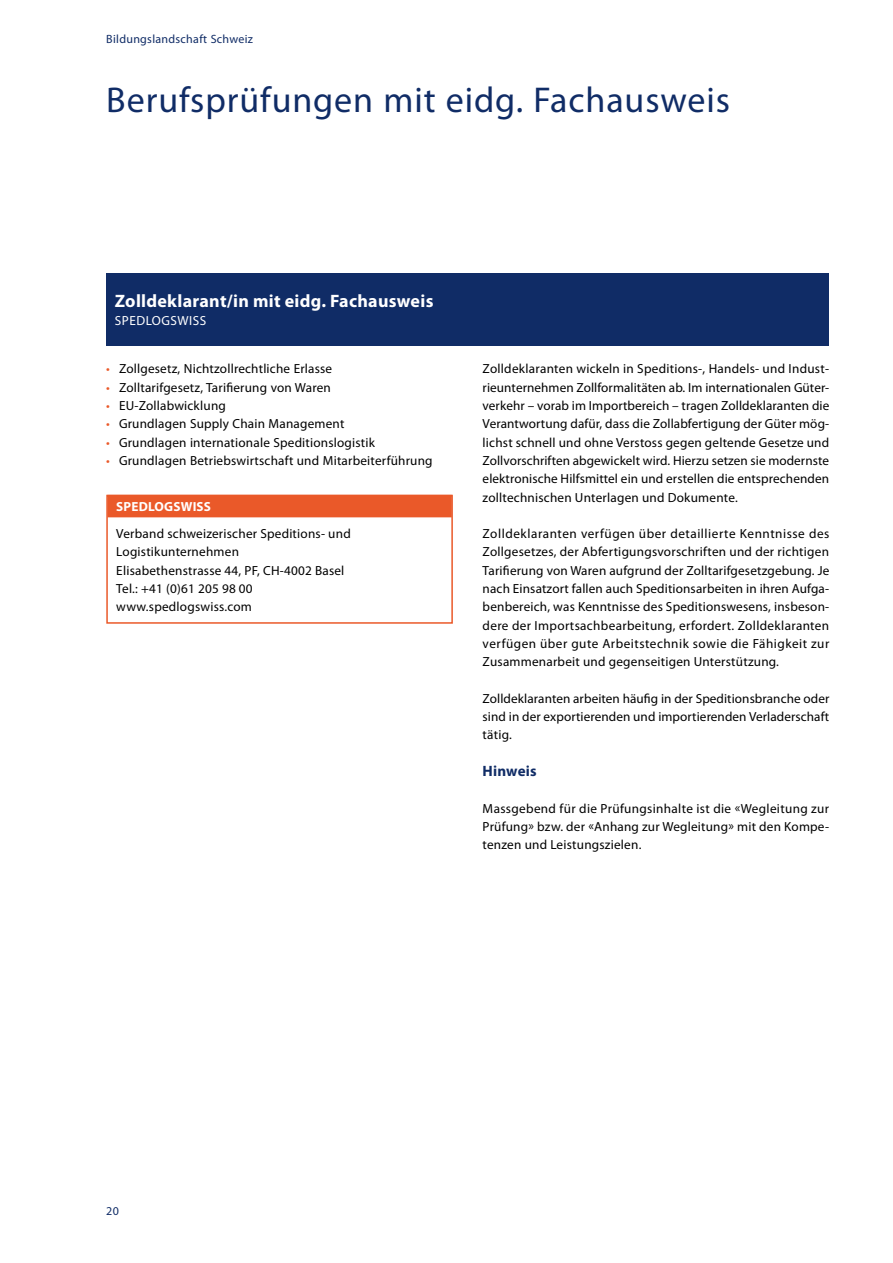
<style>
.page{position:relative;width:893px;height:1263px;background:#fff}
.page>*{position:absolute;margin:0;border:0;box-sizing:border-box;transform-origin:0 0}
.t1{font:36px "Myriad Pro";letter-spacing:.025em;color:#102c66}
.t2{font:700 18px "Myriad Pro";letter-spacing:.015em;color:#fff}
.t3{font:700 15px "Myriad Pro";letter-spacing:.015em;color:#102c66}
.t4{font:13.2px/18.3px "Myriad Pro";letter-spacing:.015em;color:#000;text-align:justify}
.t5{font:700 13.2px "Myriad Pro";letter-spacing:.015em;color:#fff}
.t6{font:13.2px "Myriad Pro";letter-spacing:.035em;color:#fff}
.t7{font:12px "Myriad Pro";letter-spacing:.025em;color:#102c66}
.s1{color:#ea5929}
</style>
<div class="page">
<div style="left:107px;top:495px;width:345px;height:22px;background:#ea5929"></div>
<div style="left:106px;top:495px;width:347px;height:129px;border:2px solid #ea5929"></div>
<div style="left:106px;top:273px;width:723px;height:72px;background:#102c66"></div>
<p class="t7" style="left:106px;top:32px;width:148px">Bildungslandschaft Schweiz</p>
<h1 class="t1" style="left:106px;top:78px;width:625px">Berufsprüfungen mit eidg. Fachausweis</h1>
<h2 class="t2" style="left:115px;top:289px;width:320px">Zolldeklarant/in mit eidg. Fachausweis</h2>
<p class="t6" style="left:115px;top:312px;width:93px">SPEDLOGSWISS</p>
<p class="t4" style="left:106px;top:360px;width:227px"><span class="s1">•</span> Zollgesetz, Nichtzollrechtliche Erlasse</p>
<p class="t4" style="left:106px;top:378px;width:226px"><span class="s1">•</span> Zolltarifgesetz, Tarifierung von Waren</p>
<p class="t4" style="left:106px;top:396px;width:121px"><span class="s1">•</span> EU-Zollabwicklung</p>
<p class="t4" style="left:106px;top:415px;width:240px"><span class="s1">•</span> Grundlagen Supply Chain Management</p>
<p class="t4" style="left:106px;top:433px;width:270px"><span class="s1">•</span> Grundlagen internationale Speditionslogistik</p>
<p class="t4" style="left:106px;top:451px;width:328px"><span class="s1">•</span> Grundlagen Betriebswirtschaft und Mitarbeiterführung</p>
<p class="t5" style="left:116px;top:498px;width:96px">SPEDLOGSWISS</p>
<p class="t4" style="left:116px;top:524px;width:236px;text-align:left">Verband schweizerischer Speditions- und<br>Logistikunternehmen<br>Elisabethenstrasse 44, PF, CH-4002 Basel<br>Tel.: +41 (0)61 205 98 00 www.spedlogswiss.com</p>
<p class="t4" style="left:483px;top:360px;width:348px">Zolldeklaranten wickeln in Speditions-, Handels- und Indust&shy;rieunternehmen Zollformalitäten ab. Im internationalen Güter&shy;verkehr – vorab im Importbereich – tragen Zolldeklaranten die Verantwortung dafür, dass die Zollabfertigung der Güter mög&shy;lichst schnell und ohne Verstoss gegen geltende Gesetze und Zollvorschriften abgewickelt wird. Hierzu setzen sie modernste elektronische Hilfsmittel ein und erstellen die entsprechenden zolltechnischen Unterlagen und Dokumente.</p>
<p class="t4" style="left:483px;top:524px;width:348px">Zolldeklaranten verfügen über detaillierte Kenntnisse des Zollgesetzes, der Abfertigungsvorschriften und der richtigen Tarifierung von Waren aufgrund der Zolltarifgesetzgebung. Je nach Einsatzort fallen auch Speditionsarbeiten in ihren Aufga&shy;benbereich, was Kenntnisse des Speditionswesens, insbeson&shy;dere der Importsachbearbeitung, erfordert. Zolldeklaranten verfügen über gute Arbeitstechnik sowie die Fähigkeit zur Zusammenarbeit und gegenseitigen Unterstützung.</p>
<p class="t4" style="left:483px;top:689px;width:348px">Zolldeklaranten arbeiten häufig in der Speditionsbranche oder sind in der exportierenden und importierenden Verladerschaft tätig.</p>
<p class="t3" style="left:483px;top:761px;width:56px">Hinweis</p>
<p class="t4" style="left:483px;top:799px;width:348px">Massgebend für die Prüfungsinhalte ist die «Wegleitung zur Prüfung» bzw. der «Anhang zur Wegleitung» mit den Kompe&shy;tenzen und Leistungszielen.</p>
<p class="t7" style="left:106px;top:1204px;width:14px">20</p>
</div>
